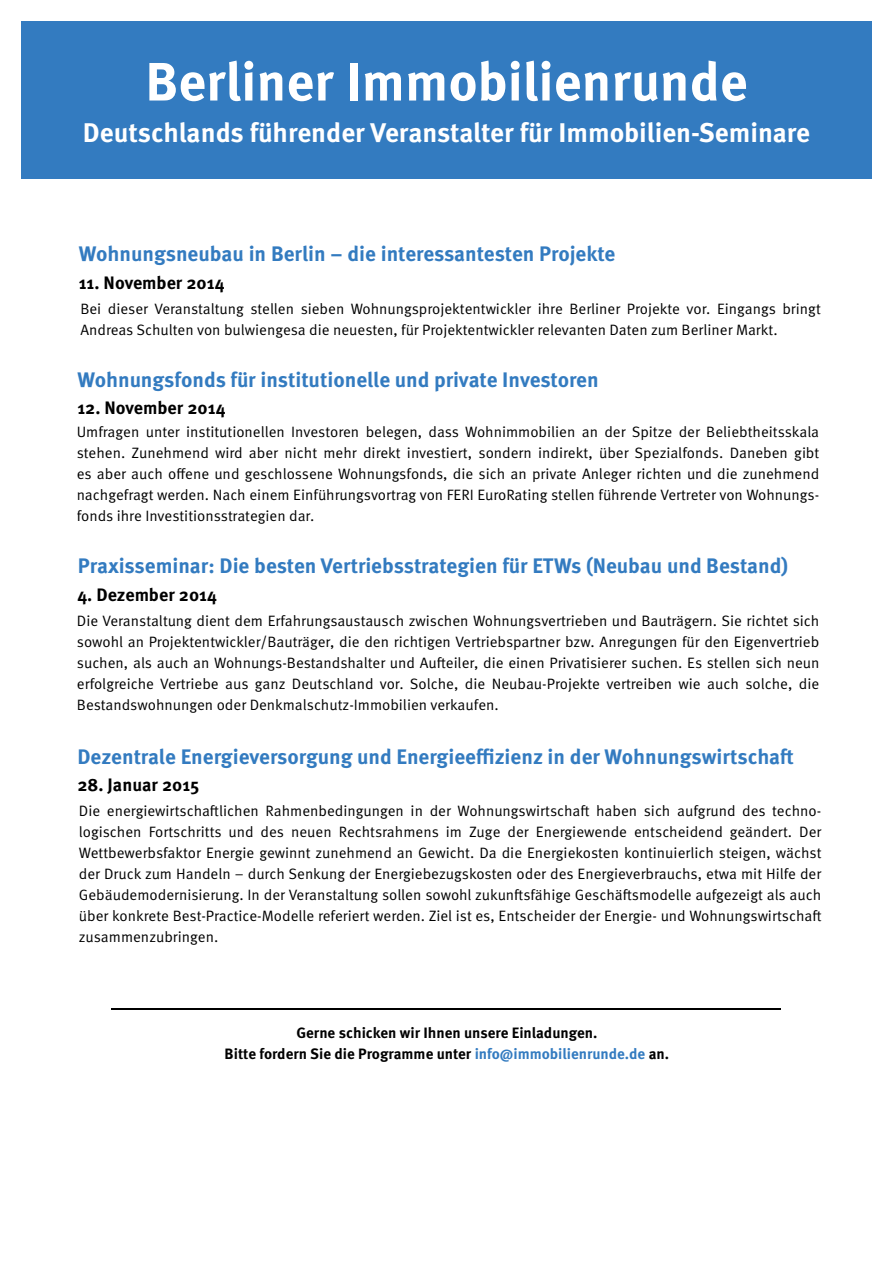
<style>
.page{position:relative;width:893px;height:1263px;background:#fff}
.page>*{position:absolute;margin:0;border:0;box-sizing:border-box;transform-origin:0 0}
.t1{font:700 54px "Meta OT";color:#fff}
.t2{font:700 27px "Meta OT";color:#fff}
.t3{font:700 21px "Meta OT";color:#337bc0}
.t4{font:700 18px "Meta OT";color:#000}
.t5{font:15px/21px "Meta OT Norm";color:#000;text-align:justify}
.t6{font:700 15px/21px "Meta OT";color:#000;text-align:center}
.s1{color:#337bc0}
</style>
<div class="page">
<div style="left:21px;top:21px;width:851px;height:157px;background:#337bc0"></div>
<hr style="left:112px;top:1009px;width:669px;height:1px;background:#000">
<p class="t1" style="left:145px;top:48px;width:604px">Berliner Immobilienrunde</p>
<p class="t2" style="left:83px;top:116px;width:728px">Deutschlands führender Veranstalter für Immobilien-Seminare</p>
<p class="t3" style="left:79px;top:241px;width:538px">Wohnungsneubau in Berlin – die interessantesten Projekte</p>
<p class="t4" style="left:79px;top:271px;width:147px">11. November 2014</p>
<p class="t5" style="left:80px;top:299px;width:742px">Bei dieser Veranstaltung stellen sieben Wohnungsprojektentwickler ihre Berliner Projekte vor. Eingangs bringt<br>Andreas Schulten von bulwiengesa die neuesten, für Projektentwickler relevanten Daten zum Berliner Markt.</p>
<p class="t3" style="left:77px;top:366px;width:523px">Wohnungsfonds für institutionelle und private Investoren</p>
<p class="t4" style="left:77px;top:396px;width:150px">12. November 2014</p>
<p class="t5" style="left:77px;top:421px;width:744px">Umfragen unter institutionellen Investoren belegen, dass Wohnimmobilien an der Spitze der Beliebtheitsskala stehen. Zunehmend wird aber nicht mehr direkt investiert, sondern indirekt, über Spezialfonds. Daneben gibt es aber auch offene und geschlossene Wohnungsfonds, die sich an private Anleger richten und die zunehmend nachgefragt werden. Nach einem Einführungsvortrag von FERI EuroRating stellen führende Vertreter von Wohnungs&shy;fonds ihre Investitionsstrategien dar.</p>
<p class="t3" style="left:78px;top:552px;width:712px">Praxisseminar: Die besten Vertriebsstrategien für ETWs (Neubau und Bestand)</p>
<p class="t4" style="left:77px;top:583px;width:141px">4. Dezember 2014</p>
<p class="t5" style="left:77px;top:611px;width:744px">Die Veranstaltung dient dem Erfahrungsaustausch zwischen Wohnungsvertrieben und Bauträgern. Sie richtet sich sowohl an Projektentwickler/Bauträger, die den richtigen Vertriebspartner bzw. Anregungen für den Eigenvertrieb suchen, als auch an Wohnungs-Bestandshalter und Aufteiler, die einen Privatisierer suchen. Es stellen sich neun erfolgreiche Vertriebe aus ganz Deutschland vor. Solche, die Neubau-Projekte vertreiben wie auch solche, die Bestandswohnungen oder Denkmalschutz-Immobilien verkaufen.</p>
<p class="t3" style="left:77px;top:743px;width:718px">Dezentrale Energieversorgung und Energieeffizienz in der Wohnungswirtschaft</p>
<p class="t4" style="left:77px;top:774px;width:124px">28. Januar 2015</p>
<p class="t5" style="left:79px;top:800px;width:744px">Die energiewirtschaftlichen Rahmenbedingungen in der Wohnungswirtschaft haben sich aufgrund des techno&shy;logischen Fortschritts und des neuen Rechtsrahmens im Zuge der Energiewende entscheidend geändert. Der Wettbewerbsfaktor Energie gewinnt zunehmend an Gewicht. Da die Energiekosten kontinuierlich steigen, wächst der Druck zum Handeln – durch Senkung der Energiebezugskosten oder des Energieverbrauchs, etwa mit Hilfe der Gebäudemodernisierung. In der Veranstaltung sollen sowohl zukunftsfähige Geschäftsmodelle aufgezeigt als auch über konkrete Best-Practice-Modelle referiert werden. Ziel ist es, Entscheider der Energie- und Wohnungswirtschaft zusammenzubringen.</p>
<p class="t6" style="left:225px;top:1022px;width:446px">Gerne schicken wir Ihnen unsere Einladungen.<br>Bitte fordern Sie die Programme unter <span class="s1">info@immobilienrunde.de</span> an.</p>
</div>
